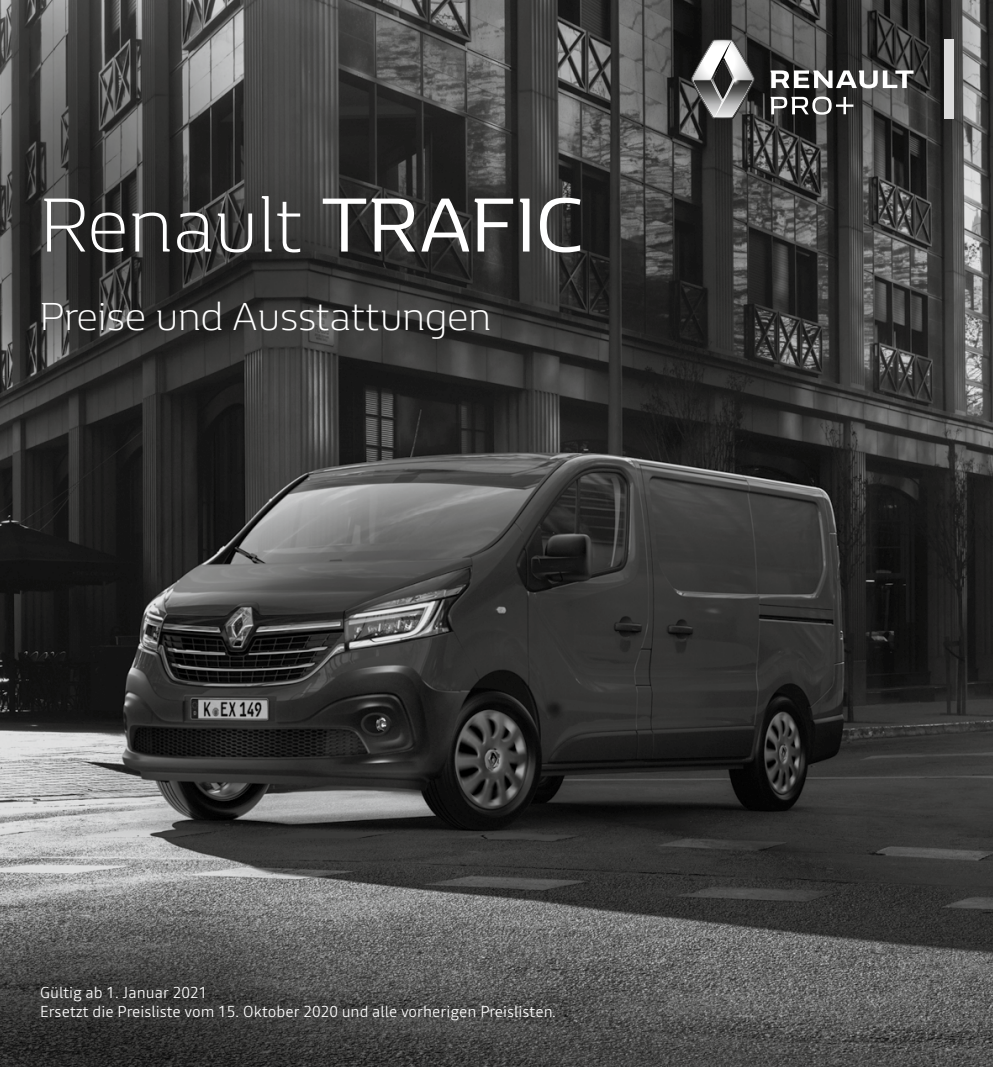
<style>
.page{position:relative;width:993px;height:1067px;background:#fff}
.page>*{position:absolute;margin:0;border:0;box-sizing:border-box;transform-origin:0 0}
.t1{font:300 78.75px "Renault Life";color:#fff}
.t2{font:300 40.25px "Renault Life";color:#fff}
.t3{font:300 15.75px/18.9px "Read";color:#fff}
.s1{font-weight:400}
</style>
<div class="page">
<img style="left:0;top:0;width:992px;height:1067px">
<svg style="left:770px;top:70px;width:143px;height:18px"></svg>
<div style="left:943px;top:40px;width:9px;height:79px;background:#dadada"></div>
<svg style="left:691px;top:40px;width:63px;height:79px"></svg>
<svg style="left:770px;top:97px;width:83px;height:18px"></svg>
<h1 class="t1" style="left:40px;top:172px;width:545px">Renault <span class="s1">TRAFIC</span></h1>
<h2 class="t2" style="left:40px;top:290px;width:453px">Preise und Ausstattungen</h2>
<p class="t3" style="left:40px;top:983px;width:517px">Gültig ab 1. Januar 2021<br>Ersetzt die Preisliste vom 15. Oktober 2020 und alle vorherigen Preislisten.</p>
</div>
